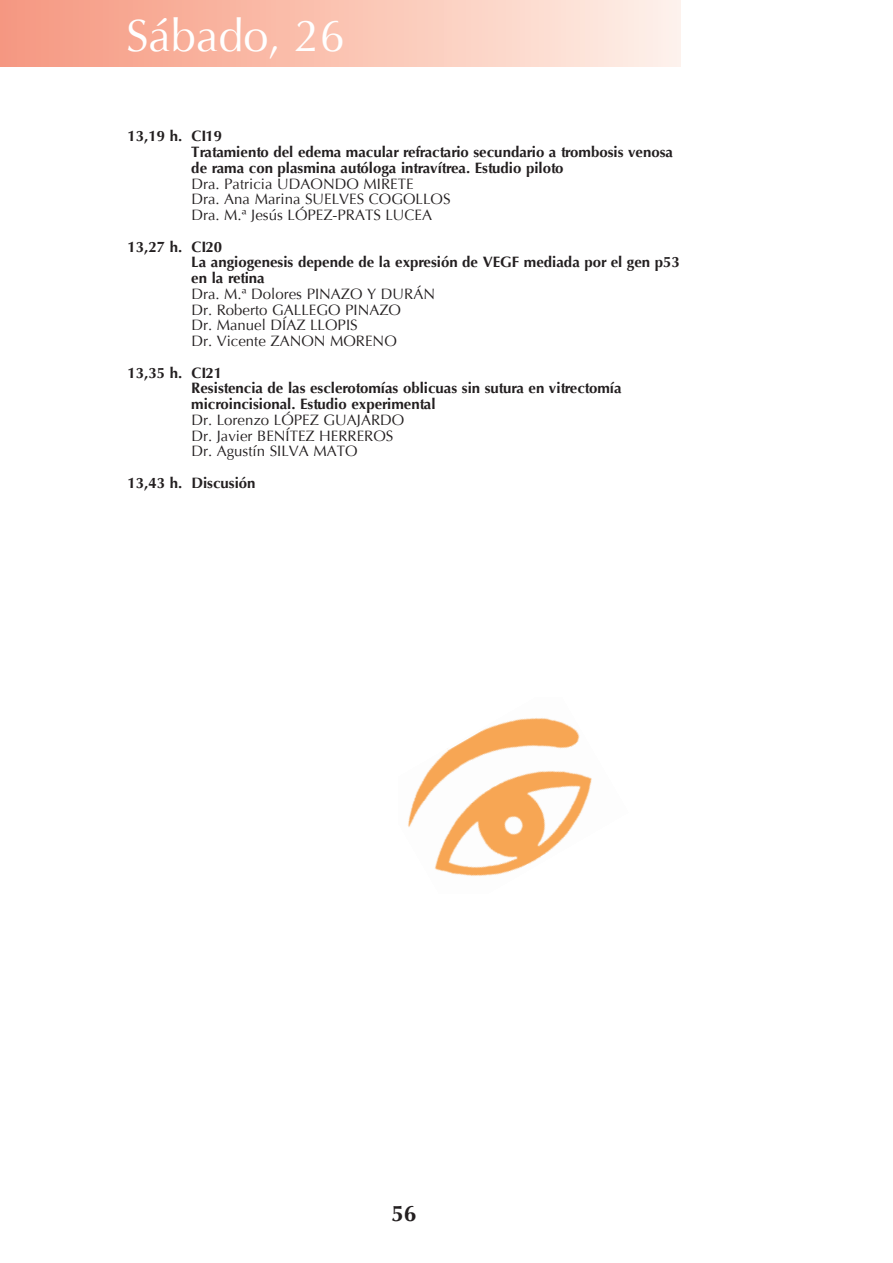
<style>
.page{position:relative;width:893px;height:1263px;background:#fff}
.page>*{position:absolute;margin:0;border:0;box-sizing:border-box;transform-origin:0 0}
.t1{font:45px "Optima";color:#fff}
.t2{font:700 22.5px "Optima";color:#231f20}
.t3{font:700 15px/15.8px "Optima";color:#231f20}
.t4{font:15px/15.8px "Optima";color:#231f20}
</style>
<div class="page">
<div style="left:0;top:0;width:680px;height:67px;background:linear-gradient(to right,#f6967e,#fef0e8)"></div>
<img style="left:408px;top:717px;width:184px;height:159px">
<h1 class="t1" style="left:126px;top:10px;width:220px">Sábado, 26</h1>
<p class="t3" style="left:191px;top:129px;width:483px;text-indent:-64px">13,19 h. CI19<br>Tratamiento del edema macular refractario secundario a trombosis venosa de rama con plasmina autóloga intravítrea. Estudio piloto</p>
<p class="t4" style="left:191px;top:176px;width:261px">Dra. Patricia UDAONDO MIRETE<br>Dra. Ana Marina SUELVES COGOLLOS<br>Dra. M.ª Jesús LÓPEZ-PRATS LUCEA</p>
<p class="t3" style="left:191px;top:239px;width:490px;text-indent:-64px">13,27 h. CI20<br>La angiogenesis depende de la expresión de VEGf mediada por el gen p53 en la retina</p>
<p class="t4" style="left:191px;top:286px;width:245px">Dra. M.ª Dolores PINAZO Y DURÁN<br>Dr. Roberto GALLEGO PINAZO<br>Dr. Manuel DÍAZ LLOPIS<br>Dr. Vicente ZANON MORENO</p>
<p class="t3" style="left:191px;top:365px;width:432px;text-indent:-64px">13,35 h. CI21<br>Resistencia de las esclerotomías oblicuas sin sutura en vitrectomía microincisional. Estudio experimental</p>
<p class="t4" style="left:191px;top:412px;width:214px">Dr. Lorenzo LÓPEZ GUAJARDO<br>Dr. Javier BENÍTEZ HERREROS<br>Dr. Agustín SILVA MATO</p>
<p class="t3" style="left:128px;top:475px;width:129px">13,43 h. Discusión</p>
<h2 class="t2" style="left:391px;top:1200px;width:27px">56</h2>
</div>
